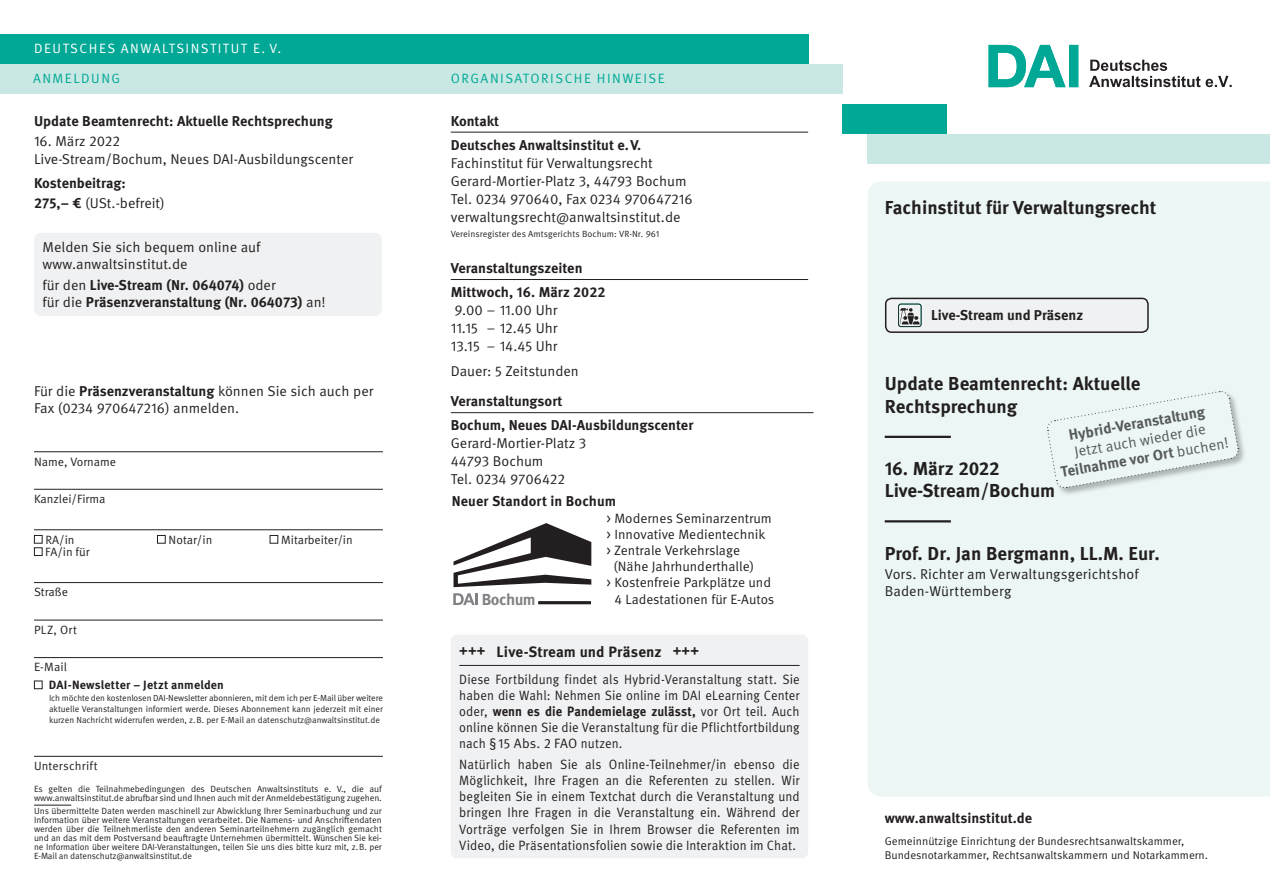
<style>
.page{position:relative;width:1270px;height:893px;background:#fff}
.page>*{position:absolute;margin:0;border:0;box-sizing:border-box;transform-origin:0 0}
.t1{font:700 18.75px/22.5px "Meta OT";color:#231f20}
.t2{font:700 15.9px "Meta OT";letter-spacing:-.03em;color:#808285}
.t3{font:700 15px "Meta OT";color:#57585a}
.t4{font:700 15px "Meta OT";letter-spacing:.005em;color:#231f20}
.t5{font:15px "Meta OT Norm";color:#57585a}
.t6{font:14.25px/18px "Meta OT Norm";color:#231f20}
.t7{font:700 14.25px/24.5px "Meta OT";color:#231f20}
.t8{font:13.5px/16.2px "Meta OT Norm";color:#231f20;scale:.93 1}
.t9{font:13.5px "Meta OT Norm";color:#231f20}
.t10{font:700 13.5px "Meta OT";letter-spacing:.005em;color:#231f20;scale:.93 1}
.t11{font:13.5px "Meta OT Norm";letter-spacing:.11em;color:#00a895}
.t12{font:13.5px "Meta OT Norm";letter-spacing:.11em;color:#fff}
.t13{font:12px "Meta OT Norm";color:#231f20}
.t14{font:700 12px "Meta OT";letter-spacing:.015em;color:#231f20}
.t15{font:11.25px/13.5px "Meta OT Norm";color:#231f20}
.t16{font:9px/9px "Meta OT Norm";letter-spacing:-.01em;color:#231f20}
.t17{font:8.85px/10.6px "Meta OT Norm";color:#231f20;text-align:justify}
.s1{font-family:"Meta OT";font-weight:700}
.s2{font-family:"Meta OT Norm";font-weight:400}
.s3{font-size:13.5px}
</style>
<div class="page">
<div style="left:0;top:64px;width:842px;height:30px;background:#c9e8e4"></div>
<svg style="left:988px;top:45px;width:90px;height:42px"></svg>
<div style="left:868px;top:182px;width:401px;height:614px;background:#ebf6f5"></div>
<div style="left:867px;top:134px;width:402px;height:30px;background:#c9e8e4"></div>
<div style="left:0;top:34px;width:808px;height:30px;background:#00a895"></div>
<div style="left:842px;top:104px;width:104px;height:30px;background:#00a895"></div>
<hr style="left:450px;top:132px;width:358px;height:1px;background:#231f20">
<hr style="left:450px;top:279px;width:358px;height:1px;background:#231f20">
<svg style="left:1089px;top:60px;width:142px;height:27px"></svg>
<hr style="left:884px;top:436px;width:66px;height:2px;background:#231f20">
<hr style="left:884px;top:520px;width:66px;height:2px;background:#231f20">
<hr style="left:34px;top:805px;width:37px;height:1px;background:#231f20">
<div style="left:885px;top:298px;width:262px;height:34px;background:#f0f1f2;border-radius:6px"></div>
<div style="left:884px;top:298px;width:264px;height:35px;border:2px solid #231f20;border-radius:6px"></div>
<svg style="left:898px;top:304px;width:23px;height:23px"></svg>
<div style="left:34px;top:233px;width:348px;height:83px;background:#f0f1f2;border-radius:6px"></div>
<hr style="left:34px;top:451px;width:349px;height:1px;background:#231f20">
<hr style="left:34px;top:489px;width:349px;height:1px;background:#231f20">
<hr style="left:34px;top:529px;width:349px;height:1px;background:#231f20">
<hr style="left:34px;top:582px;width:349px;height:1px;background:#231f20">
<hr style="left:34px;top:620px;width:349px;height:1px;background:#231f20">
<hr style="left:34px;top:657px;width:349px;height:1px;background:#231f20">
<hr style="left:34px;top:756px;width:349px;height:1px;background:#231f20">
<div style="left:34px;top:535px;width:9px;height:9px;border:1px solid #231f20"></div>
<div style="left:157px;top:535px;width:9px;height:9px;border:1px solid #231f20"></div>
<div style="left:270px;top:535px;width:8px;height:9px;border:1px solid #231f20"></div>
<div style="left:34px;top:547px;width:9px;height:9px;border:1px solid #231f20"></div>
<div style="left:34px;top:681px;width:9px;height:8px;border:1px solid #231f20"></div>
<div style="left:450px;top:635px;width:358px;height:223px;background:#f0f1f2;border-radius:6px"></div>
<hr style="left:459px;top:665px;width:340px;height:1px;background:#231f20">
<div style="left:1047px;top:391px;width:199px;height:106px;background:#231f20;opacity:.3"></div>
<svg style="left:1046px;top:390px;width:192px;height:99px;background:#e6f1f0"></svg>
<hr style="left:451px;top:412px;width:362px;height:1px;background:#231f20">
<svg style="left:453px;top:523px;width:138px;height:64px"></svg>
<svg style="left:538px;top:601px;width:53px;height:3px"></svg>
<svg style="left:453px;top:593px;width:25px;height:12px"></svg>
<h3 class="t12" style="left:34px;top:40px;width:248px">DEUTSCHES ANWALTSINSTITUT E. V.</h3>
<h3 class="t12" style="left:34px;top:40px;width:89px">ANMELDUNG</h3>
<h3 class="t11" style="left:33px;top:70px;width:89px">ANMELDUNG</h3>
<h3 class="t11" style="left:33px;top:70px;width:120px">FAX 0234 703507</h3>
<h3 class="t11" style="left:451px;top:70px;width:215px">ORGANISATORISCHE HINWEISE</h3>
<h3 class="t7" style="left:34px;top:109px;width:300px">Update Beamtenrecht: Aktuelle Rechtsprechung</h3>
<h3 class="t6" style="left:34px;top:132px;width:320px">16. März 2022<br>Live-Stream/Bochum, Neues DAI-Ausbildungscenter</h3>
<h3 class="t7" style="left:34px;top:171px;width:93px">Kostenbeitrag:</h3>
<h3 class="t6" style="left:34px;top:194px;width:132px"><span class="s1">275,– €</span> (USt.-befreit)</h3>
<h3 class="t6" style="left:43px;top:239px;width:219px;line-height:17.1px">Melden Sie sich bequem online auf www.anwaltsinstitut.de</h3>
<h3 class="t7" style="left:43px;top:277px;width:285px;line-height:17.1px"><span class="s2">für den</span> Live-Stream (Nr. 064074) <span class="s2">oder<br>für die</span> Präsenzveranstaltung (Nr. 064073) <span class="s2">an!</span></h3>
<h3 class="t6" style="left:34px;top:383px;width:341px;line-height:17.1px">Für die <span class="s1">Präsenzveranstaltung</span> können Sie sich auch per<br>Fax (0234 970647216) anmelden.</h3>
<h3 class="t13" style="left:34px;top:454px;width:84px">Name, Vorname</h3>
<h3 class="t13" style="left:34px;top:492px;width:73px">Kanzlei/Firma</h3>
<h3 class="t13" style="left:46px;top:532px;width:31px">RA/in</h3>
<h3 class="t13" style="left:169px;top:532px;width:45px">Notar/in</h3>
<h3 class="t13" style="left:281px;top:532px;width:73px">Mitarbeiter/in</h3>
<h3 class="t13" style="left:45px;top:544px;width:46px">FA/in für</h3>
<h3 class="t13" style="left:34px;top:585px;width:35px">Straße</h3>
<h3 class="t13" style="left:34px;top:622px;width:45px">PLZ, Ort</h3>
<h3 class="t13" style="left:34px;top:660px;width:35px">E-Mail</h3>
<h3 class="t14" style="left:49px;top:678px;width:177px">DAI-Newsletter – Jetzt anmelden</h3>
<p class="t17" style="left:49px;top:693px;width:335px">Ich möchte den kostenlosen DAI-Newsletter abonnieren, mit dem ich per E-Mail über weitere aktuelle Veranstaltungen informiert werde. Dieses Abonnement kann jederzeit mit einer kurzen Nachricht widerrufen werden, z.B. per E-Mail an datenschutz@anwaltsinstitut.de</p>
<h3 class="t13" style="left:34px;top:759px;width:65px">Unterschrift</h3>
<p class="t16" style="left:34px;top:784px;width:349px">Es gelten die Teilnahmebedingungen des Deutschen Anwaltsinstituts e. V., die auf www.anwaltsinstitut.de abrufbar sind und Ihnen auch mit der Anmeldebestätigung zugehen.</p>
<p class="t16" style="left:34px;top:806px;width:349px;text-align:justify">Uns übermittelte Daten werden maschinell zur Abwicklung Ihrer Seminarbuchung und zur Information über weitere Veranstaltungen verarbeitet. Die Namens- und Anschriftendaten werden über die Teilnehmerliste den anderen Seminarteilnehmern zugänglich gemacht und an das mit dem Postversand beauftragte Unternehmen übermittelt. Wünschen Sie kei&shy;ne Information über weitere DAI-Veranstaltungen, teilen Sie uns dies bitte kurz mit, z.B. per E-Mail an datenschutz@anwaltsinstitut.de</p>
<h3 class="t7" style="left:450px;top:109px;width:192px">Kontakt<br>Deutsches Anwaltsinstitut e.V.</h3>
<h3 class="t6" style="left:450px;top:154px;width:243px">Fachinstitut für Verwaltungsrecht Gerard-Mortier-Platz 3, 44793 Bochum Tel. 0234 970640, Fax 0234 970647216 verwaltungsrecht@anwaltsinstitut.de</h3>
<p class="t16" style="left:450px;top:229px;width:210px">Vereinsregister des Amtsgerichts Bochum: VR-Nr. 961</p>
<h3 class="t7" style="left:450px;top:256px;width:156px">Veranstaltungszeiten<br>Mittwoch, 16. März 2022</h3>
<h3 class="t6" style="left:450px;top:302px;width:108px;text-align:justify">9.00 – 11.00 Uhr 11.15 – 12.45 Uhr 13.15 – 14.45 Uhr</h3>
<h3 class="t6" style="left:450px;top:362px;width:130px">Dauer: 5 Zeitstunden</h3>
<h3 class="t7" style="left:451px;top:389px;width:244px">Veranstaltungsort<br>Bochum, Neues DAI-Ausbildungscenter</h3>
<h3 class="t6" style="left:451px;top:435px;width:137px">Gerard-Mortier-Platz 3<br>44793 Bochum<br>Tel. 0234 9706422</h3>
<h3 class="t9" style="left:606px;top:510px;width:167px">&gt; Modernes Seminarzentrum</h3>
<h3 class="t9" style="left:606px;top:526px;width:160px">&gt; Innovative Medientechnik</h3>
<h3 class="t9" style="left:606px;top:542px;width:135px">&gt; Zentrale Verkehrslage</h3>
<h3 class="t9" style="left:613px;top:558px;width:142px">(Nähe Jahrhunderthalle)</h3>
<h3 class="t9" style="left:606px;top:575px;width:166px">&gt; Kostenfreie Parkplätze und</h3>
<h2 class="t2" style="left:481px;top:590px;width:55px">Bochum</h2>
<h3 class="t9" style="left:614px;top:591px;width:161px">4 Ladestationen für E-Autos</h3>
<h3 class="t7" style="left:452px;top:489px;width:166px">Neuer Standort in Bochum</h3>
<h3 class="t4" style="left:459px;top:642px;width:241px"><span class="s3">+++</span> Live-Stream und Präsenz <span class="s3">+++</span></h3>
<h3 class="t8" style="left:459px;top:671px;width:367px">Diese Fortbildung findet als Hybrid-Veranstaltung statt. Sie haben die Wahl: Nehmen Sie online im DAI eLearning Center</h3>
<h3 class="t10" style="left:459px;top:703px;width:367px"><span class="s2">oder,</span> wenn es die Pandemielage zulässt, <span class="s2">vor Ort teil. Auch</span></h3>
<h3 class="t8" style="left:459px;top:720px;width:367px">online können Sie die Veranstaltung für die Pflichtfortbildung nach §15 Abs. 2 FAO nutzen.</h3>
<p class="t8" style="left:459px;top:756px;width:367px;text-align:justify">Natürlich haben Sie als Online-Teilnehmer/in ebenso die Möglichkeit, Ihre Fragen an die Referenten zu stellen. Wir begleiten Sie in einem Textchat durch die Veranstaltung und bringen Ihre Fragen in die Veranstaltung ein. Während der Vorträge verfolgen Sie in Ihrem Browser die Referenten im Video, die Präsentationsfolien sowie die Interaktion im Chat.</p>
<h1 class="t1" style="left:884px;top:196px;width:273px">Fachinstitut für Verwaltungsrecht</h1>
<h3 class="t7" style="left:931px;top:303px;width:154px">Live-Stream und Präsenz</h3>
<h1 class="t1" style="left:884px;top:373px;width:257px">Update Beamtenrecht: Aktuelle<br>Rechtsprechung</h1>
<h3 class="t3" style="left:1067px;top:426px;width:139px;rotate:-10deg">Hybrid-Veranstaltung</h3>
<h3 class="t5" style="left:1072px;top:443px;width:134px;rotate:-10deg">Jetzt auch wieder die</h3>
<h3 class="t3" style="left:1058px;top:463px;width:172px;rotate:-10deg">Teilnahme vor Ort <span class="s2">buchen!</span></h3>
<h1 class="t1" style="left:884px;top:457px;width:172px">16. März 2022<br>Live-Stream/Bochum</h1>
<h1 class="t1" style="left:884px;top:542px;width:276px">Prof. Dr. Jan Bergmann, LL.M. Eur.</h1>
<h3 class="t6" style="left:884px;top:565px;width:255px;line-height:17.1px">Vors. Richter am Verwaltungsgerichtshof<br>Baden-Württemberg</h3>
<h3 class="t7" style="left:884px;top:806px;width:149px">www.anwaltsinstitut.de</h3>
<p class="t15" style="left:884px;top:835px;width:325px">Gemeinnützige Einrichtung der Bundesrechtsanwaltskammer,<br>Bundesnotarkammer, Rechtsanwaltskammern und Notarkammern.</p>
</div>
